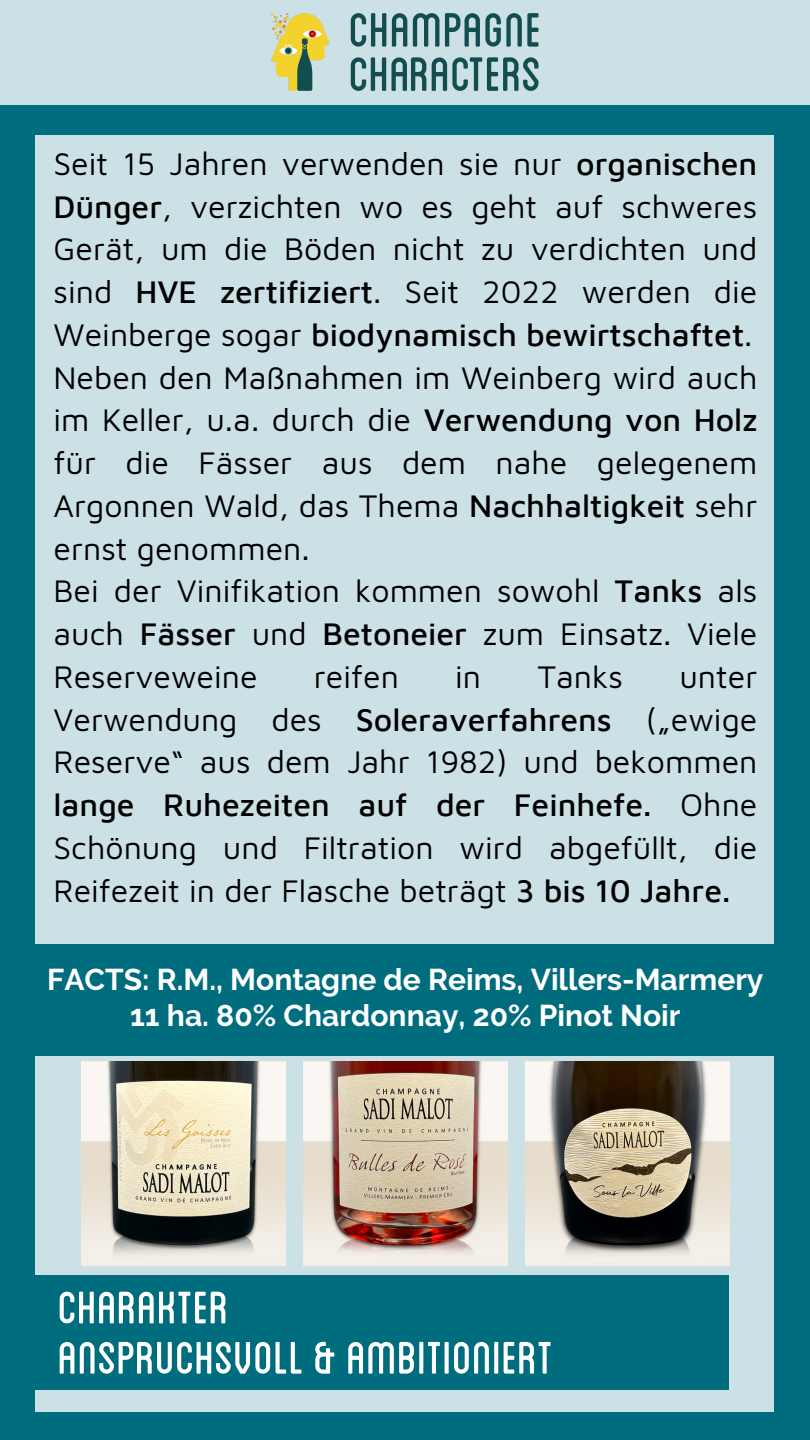
<style>
.page{position:relative;width:810px;height:1440px;background:#006d7e}
.page>*{position:absolute;margin:0;border:0;box-sizing:border-box;transform-origin:0 0}
.t1{font:64px/50.2px "Blanch Caps";color:#fff}
.t2{font:32px/42.8px "Maven Pro";color:#000;text-align:justify}
.t3{font:700 30px/36px "Raleway";color:#fff;text-align:center}
.s1{font-weight:500}
</style>
<div class="page">
<div style="left:36px;top:135px;width:738px;height:1277px;background:#cce1e5"></div>
<div style="left:0;top:1276px;width:729px;height:114px;background:#006d7e"></div>
<div style="left:0;top:945px;width:810px;height:111px;background:#006d7e"></div>
<div style="left:0;top:0;width:810px;height:104px;background:#cce1e5"></div>
<img style="left:271px;top:13px;width:268px;height:78px">
<img style="left:525px;top:1061px;width:204px;height:204px">
<img style="left:304px;top:1061px;width:204px;height:204px">
<img style="left:82px;top:1061px;width:204px;height:204px">
<p class="t2" style="left:54px;top:141px;width:705px">Seit 15 Jahren verwenden sie nur <span class="s1">organischen Dünger</span>, verzichten wo es geht auf schweres Gerät, um die Böden nicht zu verdichten und sind <span class="s1">HVE zertifiziert</span>. Seit 2022 werden die Weinberge sogar <span class="s1">biodynamisch bewirtschaftet</span>.</p>
<p class="t2" style="left:54px;top:355px;width:705px">Neben den Maßnahmen im Weinberg wird auch im Keller, u.a. durch die <span class="s1">Verwendung von Holz </span>für die Fässer aus dem nahe gelegenem Argonnen Wald, das Thema <span class="s1">Nachhaltigkeit</span> sehr ernst genommen.</p>
<p class="t2" style="left:54px;top:569px;width:705px">Bei der Vinifikation kommen sowohl <span class="s1">Tanks</span> als auch <span class="s1">Fässer</span> und <span class="s1">Betoneier</span> zum Einsatz. Viele Reserveweine</p>
<p class="t2" style="left:314px;top:654px;width:87px">reifen</p>
<p class="t2" style="left:455px;top:654px;width:27px">in</p>
<p class="t2" style="left:537px;top:654px;width:87px">Tanks</p>
<p class="t2" style="left:54px;top:654px;width:705px;text-indent:626px">unter Verwendung des <span class="s1">Soleraverfahrens</span> („ewige Reserve“ aus dem Jahr 1982) und bekommen <span class="s1">lange Ruhezeiten auf der Feinhefe.</span> Ohne Schönung und Filtration wird abgefüllt, die Reifezeit in der Flasche beträgt <span class="s1">3 bis 10 Jahre.</span></p>
<h2 class="t3" style="left:47px;top:962px;width:718px">FACTS: R.M., Montagne de Reims, Villers-Marmery<br>11 ha. 80% Chardonnay, 20% Pinot Noir</h2>
<h1 class="t1" style="left:58px;top:1278px;width:497px">CHARAKTER<br>Anspruchsvoll&amp;Ambitioniert</h1>
</div>
